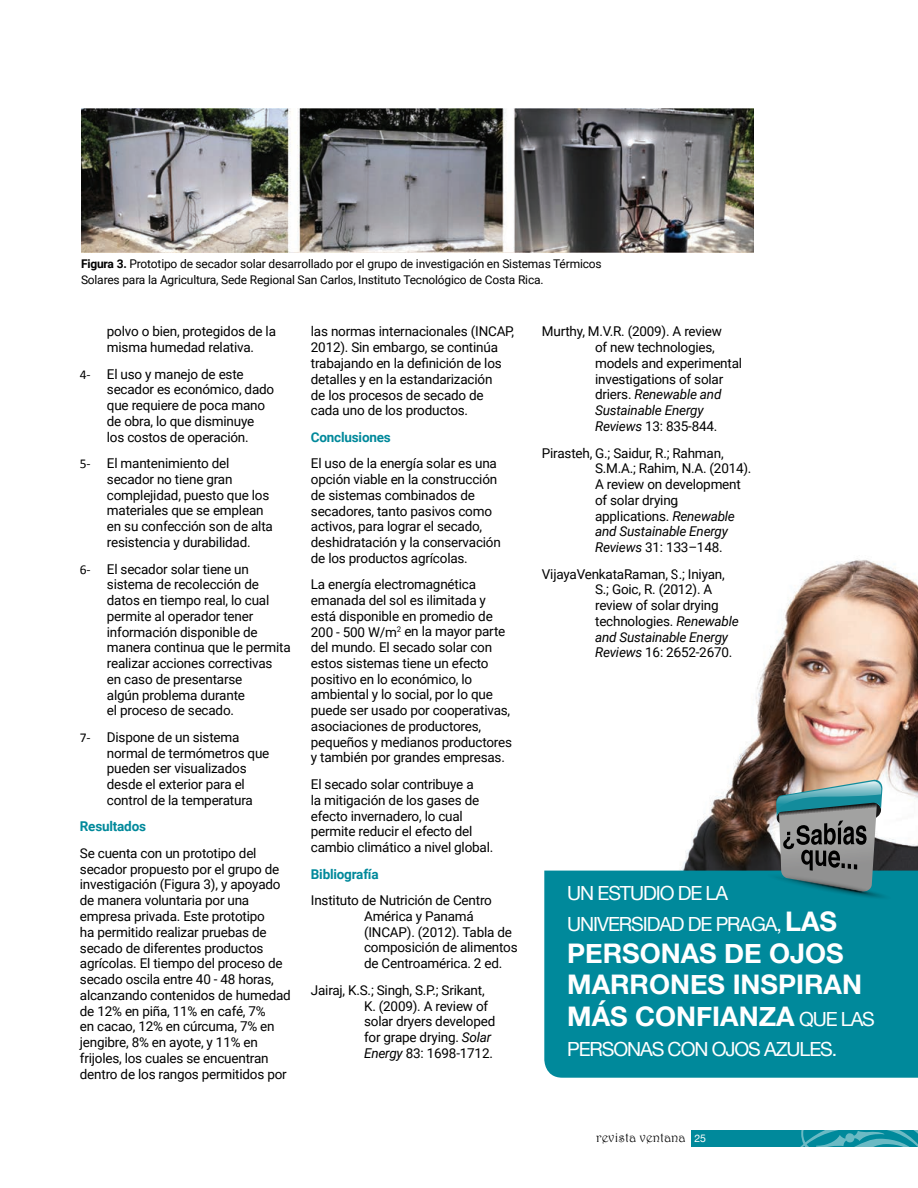
<style>
.page{position:relative;width:918px;height:1188px;background:#fff}
.page>*{position:absolute;margin:0;border:0;box-sizing:border-box;transform-origin:0 0}
.t1{font:700 27px/31.5px "Helvetica Neue";color:#fff}
.t2{font:19.5px/31.5px "Helvetica Neue";letter-spacing:-.055em;color:#fff}
.t3{font:13.5px/15.8px "Roboto";letter-spacing:-.015em;color:#000}
.t4{font:700 13.5px "Roboto";letter-spacing:-.015em;color:#00899b}
.t5{font:13.5px "Harrington";color:#000}
.t6{font:12px/15.8px "Roboto";letter-spacing:-.015em;color:#000}
.s1{font-weight:700}
.s2{font-family:"Calibri"}
.s3{font-style:italic}
.s4{font-weight:700;font-size:27px}
.s5{font-weight:400;font-size:19.5px}
.s6{font-family:"Helvetica Neue";font-size:10.5px;color:#fff}
</style>
<div class="page">
<div style="left:691px;top:1130px;width:227px;height:17px;background:#00899b"></div>
<svg style="left:800px;top:1130px;width:118px;height:17px"></svg>
<img style="left:678px;top:559px;width:240px;height:312px">
<div style="left:544px;top:871px;width:374px;height:207px;background:#00899b"></div>
<svg style="left:767px;top:779px;width:125px;height:121px;background:#658487"></svg>
<img style="left:81px;top:109px;width:673px;height:144px">
<p class="t6" style="left:81px;top:255px;width:522px"><span class="s1">Figura 3.</span> Prototipo de secador solar desarrollado por el grupo de investigación en Sistemas Térmicos<br>Solares para la Agricultura, Sede Regional San Carlos, Instituto Tecnológico de Costa Rica.</p>
<p class="t3" style="left:107px;top:323px;width:171px">polvo o bien, protegidos de la misma humedad relativa.</p>
<p class="t3" style="left:107px;top:365px;width:169px;text-indent:-27px"><span class="s2">4-</span> El uso y manejo de este secador es económico, dado que requiere de poca mano de obra, lo que disminuye los costos de operación.</p>
<p class="t3" style="left:107px;top:455px;width:167px;text-indent:-27px"><span class="s2">5-</span> El mantenimiento del secador no tiene gran complejidad, puesto que los materiales que se emplean en su confección son de alta resistencia y durabilidad.</p>
<p class="t3" style="left:107px;top:560px;width:185px;text-indent:-27px"><span class="s2">6-</span> El secador solar tiene un sistema de recolección de datos en tiempo real, lo cual permite al operador tener información disponible de manera continua que le permita realizar acciones correctivas<br>en caso de presentarse<br>algún problema durante<br>el proceso de secado.</p>
<p class="t3" style="left:107px;top:729px;width:164px;text-indent:-27px"><span class="s2">7-</span> Dispone de un sistema normal de termómetros que pueden ser visualizados desde el exterior para el control de la temperatura</p>
<p class="t4" style="left:80px;top:817px;width:68px">Resultados</p>
<p class="t3" style="left:80px;top:845px;width:213px">Se cuenta con un prototipo del secador propuesto por el grupo de investigación (Figura 3), y apoyado de manera voluntaria por una empresa privada. Este prototipo<br>ha permitido realizar pruebas de secado de diferentes productos agrícolas. El tiempo del proceso de secado oscila entre 40 - 48 horas, alcanzando contenidos de humedad de 12% en piña, 11% en café, 7%<br>en cacao, 12% en cúrcuma, 7% en jengibre, 8% en ayote, y 11% en frijoles, los cuales se encuentran dentro de los rangos permitidos por</p>
<p class="t3" style="left:311px;top:323px;width:205px">las normas internacionales (INCAP,<br>2012). Sin embargo, se continúa trabajando en la definición de los detalles y en la estandarización<br>de los procesos de secado de cada uno de los productos.</p>
<p class="t4" style="left:311px;top:428px;width:81px">Conclusiones</p>
<p class="t3" style="left:311px;top:455px;width:192px">El uso de la energía solar es una opción viable en la construcción de sistemas combinados de secadores, tanto pasivos como activos, para lograr el secado, deshidratación y la conservación de los productos agrícolas.</p>
<p class="t3" style="left:311px;top:576px;width:203px">La energía electromagnética emanada del sol es ilimitada y está disponible en promedio de<br>200 - 500 W/m<sup>2</sup> en la mayor parte del mundo. El secado solar con estos sistemas tiene un efecto positivo en lo económico, lo ambiental y lo social, por lo que puede ser usado por cooperativas, asociaciones de productores, pequeños y medianos productores y también por grandes empresas.</p>
<p class="t3" style="left:311px;top:776px;width:184px">El secado solar contribuye a<br>la mitigación de los gases de efecto invernadero, lo cual permite reducir el efecto del cambio climático a nivel global.</p>
<p class="t4" style="left:311px;top:864px;width:69px">Bibliografía</p>
<p class="t3" style="left:364px;top:892px;width:155px;text-indent:-53px">Instituto de Nutrición de Centro<br>América y Panamá (INCAP). (2012). Tabla de composición de alimentos de Centroamérica. 2 ed.</p>
<p class="t3" style="left:364px;top:982px;width:133px;text-indent:-53px">Jairaj, K.S.; Singh, S.P.; Srikant,<br>K. (2009). A review of solar dryers developed for grape drying. <span class="s3">Solar<br>Energy</span> 83: 1698-1712.</p>
<p class="t3" style="left:595px;top:323px;width:149px;text-indent:-53px">Murthy, M.V.R. (2009). A review<br>of new technologies, models and experimental investigations of solar driers. <span class="s3">Renewable and<br>Sustainable Energy<br>Reviews</span> 13: 835-844.</p>
<p class="t3" style="left:595px;top:444px;width:158px;text-indent:-53px">Pirasteh, G.; Saidur, R.; Rahman,<br>S.M.A.; Rahim, N.A. (2014).<br>A review on development of solar drying applications. <span class="s3">Renewable and Sustainable Energy<br>Reviews</span> 31: 133–148.</p>
<p class="t3" style="left:595px;top:565px;width:145px;text-indent:-53px">VijayaVenkataRaman, S.; Iniyan,<br>S.; Goic, R. (2012). A review of solar drying technologies. <span class="s3">Renewable and Sustainable Energy<br>Reviews</span> 16: 2652-2670.</p>
<h2 class="t2" style="left:567px;top:878px;width:271px">UN ESTUDIO DE LA<br>UNIVERSIDAD DE PRAGA, <span class="s4">LAS</span></h2>
<h1 class="t1" style="left:567px;top:938px;width:309px">PERSONAS DE OJOS<br>MARRONES INSPIRAN<br>MÁS CONFIANZA <span class="s5">QUE LAS</span></h1>
<h2 class="t2" style="left:567px;top:1034px;width:272px">PERSONAS CON OJOS AZULES.</h2>
<p class="t5" style="left:596px;top:1129px;width:111px">revista ventana <span class="s6">25</span></p>
</div>
